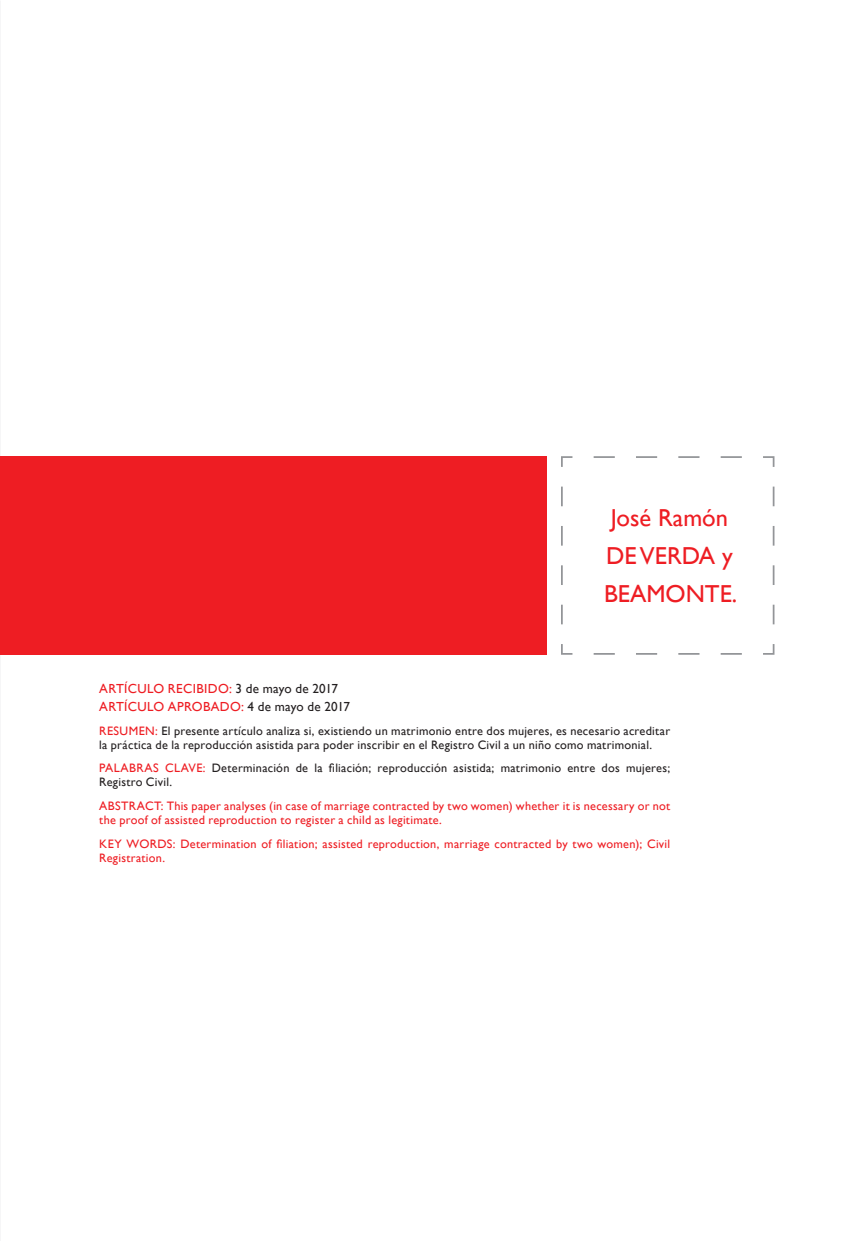
<style>
.page{position:relative;width:844px;height:1241px;background:#fff}
.page>*{position:absolute;margin:0;border:0;box-sizing:border-box;transform-origin:0 0}
.t1{font:24.5px/37.8px "Gill Sans";color:#ee1d23}
.t2{font:13.12px "Gill Sans";letter-spacing:.02em;color:#231f20}
.t3{font:13.12px "Gill Sans";letter-spacing:.02em;color:#ee1d23}
.t4{font:12.25px/14px "Gill Sans";letter-spacing:.02em;color:#ee1d23}
.t5{font:12.25px/14px "Gill Sans";letter-spacing:.02em;color:#231f20}
.s1{color:#ee1d23}
</style>
<div class="page">
<div style="left:0;top:456px;width:546px;height:198px;background:#ee1d23"></div>
<svg style="left:561px;top:456px;width:214px;height:199px"></svg>
<h1 class="t1" style="left:606px;top:498px;width:123px">José Ramón de Verda</h1>
<h1 class="t1" style="left:721px;top:536px;width:12px">y</h1>
<h1 class="t1" style="left:604px;top:574px;width:31px">Beamonte</h1>
<h1 class="t1" style="left:731px;top:574px;width:7px">.</h1>
<p class="t3" style="left:99px;top:680px;width:39px">ArtÍculo</p>
<p class="t3" style="left:168px;top:680px;width:9px">recibido</p>
<p class="t2" style="left:229px;top:680px;width:110px"><span class="s1">:</span> 3 de mayo de 2017</p>
<p class="t3" style="left:99px;top:698px;width:39px">ArtÍculo</p>
<p class="t2" style="left:168px;top:698px;width:183px"><span class="s1">APROBADO:</span> 4 de mayo de 2017</p>
<p class="t4" style="left:99px;top:723px;width:17px">Resumen</p>
<p class="t5" style="left:99px;top:723px;width:572px;text-indent:56px"><span class="s1">:</span> El presente artículo analiza si, existiendo un matrimonio entre dos mujeres, es necesario acreditar la práctica de la reproducción asistida para poder inscribir en el Registro Civil a un niño como matrimonial.</p>
<p class="t4" style="left:99px;top:761px;width:15px">Palabras</p>
<p class="t4" style="left:165px;top:761px;width:17px">Clave</p>
<p class="t5" style="left:203px;top:761px;width:468px"><span class="s1">:</span> Determinación de la filiación; reproducción asistida; matrimonio entre dos mujeres;</p>
<p class="t5" style="left:99px;top:775px;width:74px">Registro Civil.</p>
<p class="t4" style="left:99px;top:799px;width:18px">Abstract</p>
<p class="t4" style="left:99px;top:799px;width:572px;text-indent:61px">: This paper analyses (in case of marriage contracted by two women) whether it is necessary or not the proof of assisted reproduction to register a child as legitimate.</p>
<p class="t4" style="left:99px;top:837px;width:50px">Key Words</p>
<p class="t4" style="left:173px;top:837px;width:498px">: Determination of filiation; assisted reproduction, marriage contracted by two women); Civil</p>
<p class="t4" style="left:99px;top:851px;width:67px">Registration.</p>
</div>
